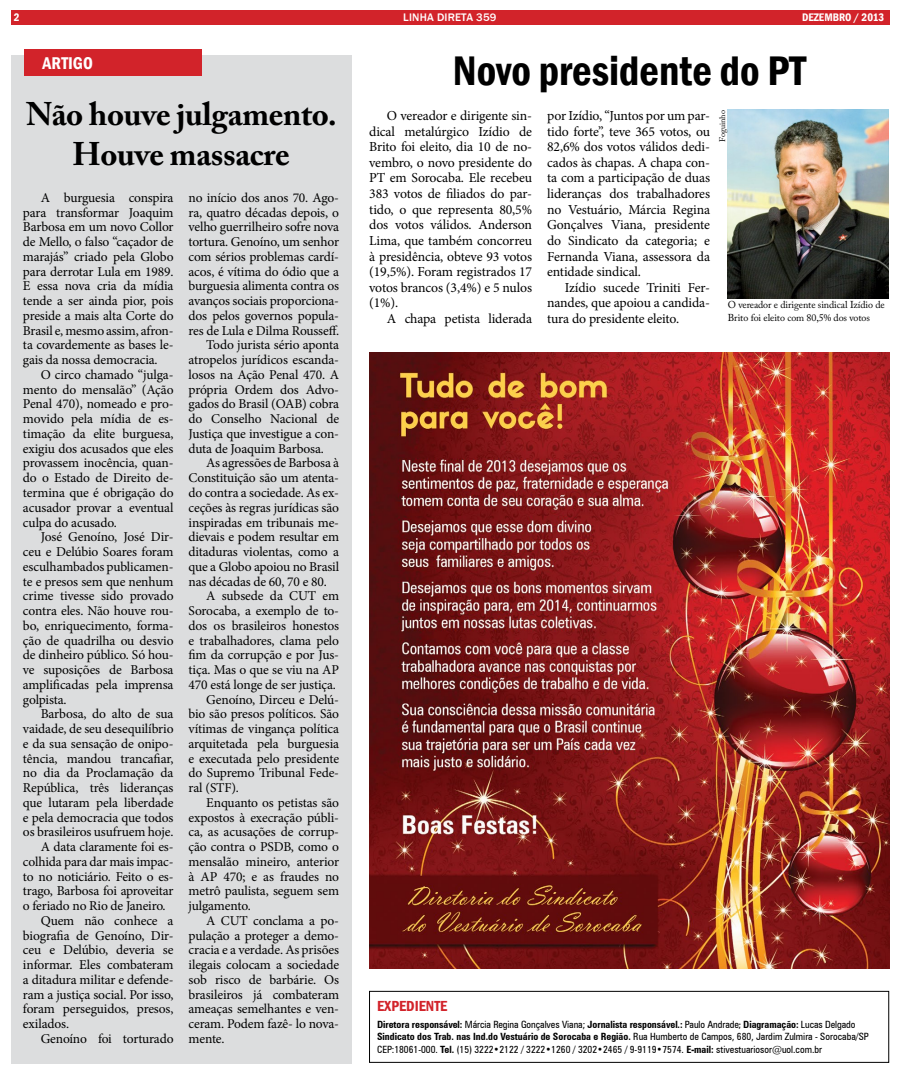
<style>
.page{position:relative;width:900px;height:1074px;background:#fff}
.page>*{position:absolute;margin:0;border:0;box-sizing:border-box;transform-origin:0 0}
.t1{font:600 condensed 42.5px "Franklin Gothic";color:#000}
.t2{font:700 32.5px/40px "Adobe Caslon Pro";letter-spacing:-.01em;color:#000;text-align:center}
.t3{font:600 condensed 17.5px "Franklin Gothic";color:#fff}
.t4{font:600 condensed 15px "Franklin Gothic";color:#d2232a}
.t5{font:13.75px/15.6px "Minion Pro";letter-spacing:-.01em;color:#000;text-align:justify}
.t6{font:13.5px/14.8px "Minion Pro";letter-spacing:-.015em;color:#000;text-align:justify}
.t7{font:600 condensed 11.25px "Franklin Gothic";color:#fff}
.t8{font:500 11.25px "Franklin Gothic";letter-spacing:.015em;color:#fff}
.t9{font:700 condensed 10px/12.5px "Zurich BT";letter-spacing:-.005em;color:#000}
.t10{font:condensed 10px "Zurich BT";color:#000}
.t11{font:10px/12.5px "Adobe Caslon Pro";letter-spacing:-.01em;color:#000}
.t12{font:8.12px "Adobe Caslon Pro";color:#000}
.s1{font-weight:400}
.s2{font-size:8.75px}
.s3{font-weight:700}
</style>
<div class="page">
<img style="left:370px;top:352px;width:519px;height:617px">
<div style="left:11px;top:10px;width:878px;height:14px;background:#d2232a"></div>
<div style="left:369px;top:991px;width:520px;height:71px;border:1px solid #000"></div>
<div style="left:11px;top:55px;width:340px;height:1008px;background:#dcddde"></div>
<div style="left:24px;top:49px;width:177px;height:27px;background:#d2232a"></div>
<img style="left:728px;top:110px;width:161px;height:188px">
<p class="t7" style="left:14px;top:9px;width:7px">2</p>
<p class="t8" style="left:403px;top:10px;width:95px">LINHA DIRETA 359</p>
<p class="t7" style="left:802px;top:9px;width:84px">DEZEMBRO / 2013</p>
<p class="t1" style="left:453px;top:43px;width:355px">Novo presidente do PT</p>
<p class="t5" style="left:369px;top:108px;width:164px;text-indent:18px">O vereador e dirigente sin&shy;dical metalúrgico Izídio de Brito foi eleito, dia 10 de no&shy;vembro, o novo presidente do PT em Sorocaba. Ele recebeu 383 votos de filiados do par&shy;tido, o que representa 80,5% dos votos válidos. Anderson Lima, que também concorreu à presidência, obteve 93 votos (19,5%). Foram registrados 17 votos brancos (3,4%) e 5 nulos (1%).</p>
<p class="t5" style="left:387px;top:311px;width:147px">A chapa petista liderada</p>
<p class="t3" style="left:43px;top:51px;width:52px">ARTIGO</p>
<p class="t2" style="left:26px;top:94px;width:312px">Não houve julgamento.<br>Houve massacre</p>
<p class="t6" style="left:23px;top:190px;width:152px;text-indent:18px">A burguesia conspira para transformar Joaquim Barbosa em um novo Collor de Mello, o falso “caçador de marajás” criado pela Globo para derrotar Lula em 1989.<br>E essa nova cria da mídia tende a ser ainda pior, pois preside a mais alta Corte do Brasil e, mesmo assim, afron&shy;ta covardemente as bases le&shy;gais da nossa democracia.</p>
<p class="t6" style="left:23px;top:367px;width:152px;text-indent:18px">O circo chamado “julga&shy;mento do mensalão” (Ação Penal 470), nomeado e pro&shy;movido pela mídia de es&shy;timação da elite burguesa, exigiu dos acusados que eles provassem inocência, quan&shy;do o Estado de Direito de&shy;termina que é obrigação do acusador provar a eventual culpa do acusado.</p>
<p class="t6" style="left:23px;top:529px;width:152px;text-indent:18px">José Genoíno, José Dir&shy;ceu e Delúbio Soares foram esculhambados publicamen&shy;te e presos sem que nenhum crime tivesse sido provado contra eles. Não houve rou&shy;bo, enriquecimento, forma&shy;ção de quadrilha ou desvio de dinheiro público. Só hou&shy;ve suposições de Barbosa amplificadas pela imprensa golpista.</p>
<p class="t6" style="left:23px;top:706px;width:152px;text-indent:18px">Barbosa, do alto de sua vaidade, de seu desequilíbrio e da sua sensação de onipo&shy;tência, mandou trancafiar, no dia da Proclamação da República, três lideranças que lutaram pela liberdade e pela democracia que todos os brasileiros usufruem hoje.</p>
<p class="t6" style="left:23px;top:839px;width:152px;text-indent:18px">A data claramente foi es&shy;colhida para dar mais impac&shy;to no noticiário. Feito o es&shy;trago, Barbosa foi aproveitar o feriado no Rio de Janeiro.</p>
<p class="t6" style="left:23px;top:913px;width:152px;text-indent:18px">Quem não conhece a biografia de Genoíno, Dir&shy;ceu e Delúbio, deveria se informar. Eles combateram a ditadura militar e defende&shy;ram a justiça social. Por isso, foram perseguidos, presos, exilados.</p>
<p class="t6" style="left:41px;top:1031px;width:134px">Genoíno foi torturado</p>
<p class="t5" style="left:547px;top:108px;width:164px">por Izídio, “Juntos por um par&shy;tido forte”, teve 365 votos, ou 82,6% dos votos válidos dedi&shy;cados às chapas. A chapa con&shy;ta com a participação de duas lideranças dos trabalhadores no Vestuário, Márcia Regina Gonçalves Viana, presidente do Sindicato da categoria; e Fernanda Viana, assessora da entidade sindical.</p>
<p class="t5" style="left:547px;top:280px;width:164px;text-indent:18px">Izídio sucede Triniti Fer&shy;nandes, que apoiou a candida&shy;tura do presidente eleito.</p>
<p class="t12" style="left:718px;top:142px;width:33px;rotate:-90deg">Foguinho</p>
<p class="t6" style="left:189px;top:190px;width:152px">no início dos anos 70. Ago&shy;ra, quatro décadas depois, o velho guerrilheiro sofre nova tortura. Genoíno, um senhor com sérios problemas cardí&shy;acos, é vítima do ódio que a burguesia alimenta contra os avanços sociais proporciona&shy;dos pelos governos popula&shy;res de Lula e Dilma Rousseff.</p>
<p class="t6" style="left:189px;top:338px;width:152px;text-indent:18px">Todo jurista sério aponta atropelos jurídicos escanda&shy;losos na Ação Penal 470. A própria Ordem dos Advo&shy;gados do Brasil (OAB) cobra do Conselho Nacional de Justiça que investigue a con&shy;duta de Joaquim Barbosa.</p>
<p class="t6" style="left:189px;top:456px;width:152px;text-indent:18px">As agressões de Barbosa à Constituição são um atenta&shy;do contra a sociedade. As ex&shy;ceções às regras jurídicas são inspiradas em tribunais me&shy;dievais e podem resultar em ditaduras violentas, como a que a Globo apoiou no Brasil nas décadas de 60, 70 e 80.</p>
<p class="t6" style="left:189px;top:588px;width:152px;text-indent:18px">A subsede da CUT em Sorocaba, a exemplo de to&shy;dos os brasileiros honestos e trabalhadores, clama pelo fim da corrupção e por Jus&shy;tiça. Mas o que se viu na AP 470 está longe de ser justiça.</p>
<p class="t6" style="left:189px;top:692px;width:152px;text-indent:18px">Genoíno, Dirceu e Delú&shy;bio são presos políticos. São vítimas de vingança política arquitetada pela burguesia e executada pelo presidente do Supremo Tribunal Fede&shy;ral (STF).</p>
<p class="t6" style="left:189px;top:795px;width:152px;text-indent:18px">Enquanto os petistas são expostos à execração públi&shy;ca, as acusações de corrup&shy;ção contra o PSDB, como o mensalão mineiro, anterior à AP 470; e as fraudes no metrô paulista, seguem sem julgamento.</p>
<p class="t6" style="left:189px;top:913px;width:152px;text-indent:18px">A CUT conclama a po&shy;pulação a proteger a demo&shy;cracia e a verdade. As prisões ilegais colocam a sociedade sob risco de barbárie. Os brasileiros já combateram ameaças semelhantes e ven&shy;ceram. Podem fazê- lo nova&shy;mente.</p>
<p class="t11" style="left:728px;top:298px;width:159px">O vereador e dirigente sindical Izídio de<br>Brito foi eleito com 80,5% dos votos</p>
<p class="t4" style="left:377px;top:996px;width:72px">EXPEDIENTE</p>
<p class="t9" style="left:377px;top:1017px;width:493px">Diretora responsável: <span class="s1">Márcia Regina Gonçalves Viana;</span> Jornalista responsável.: <span class="s1">Paulo Andrade</span><span class="s2">;</span> Diagramação: <span class="s1">Lucas Delgado<br></span>Sindicato dos Trab. nas Ind.do Vestuário de Sorocaba e Região. <span class="s1">Rua Humberto de Campos, 680, Jardim Zulmira - Sorocaba/SP</span></p>
<p class="t10" style="left:377px;top:1043px;width:446px">CEP:18061-000. <span class="s3">Tel.</span> (15) 3222•2122 / 3222•1260 / 3202•2465 / 9-9119•7574. <span class="s3">E-mail:</span> stivestuariosor@uol.com.br</p>
</div>
